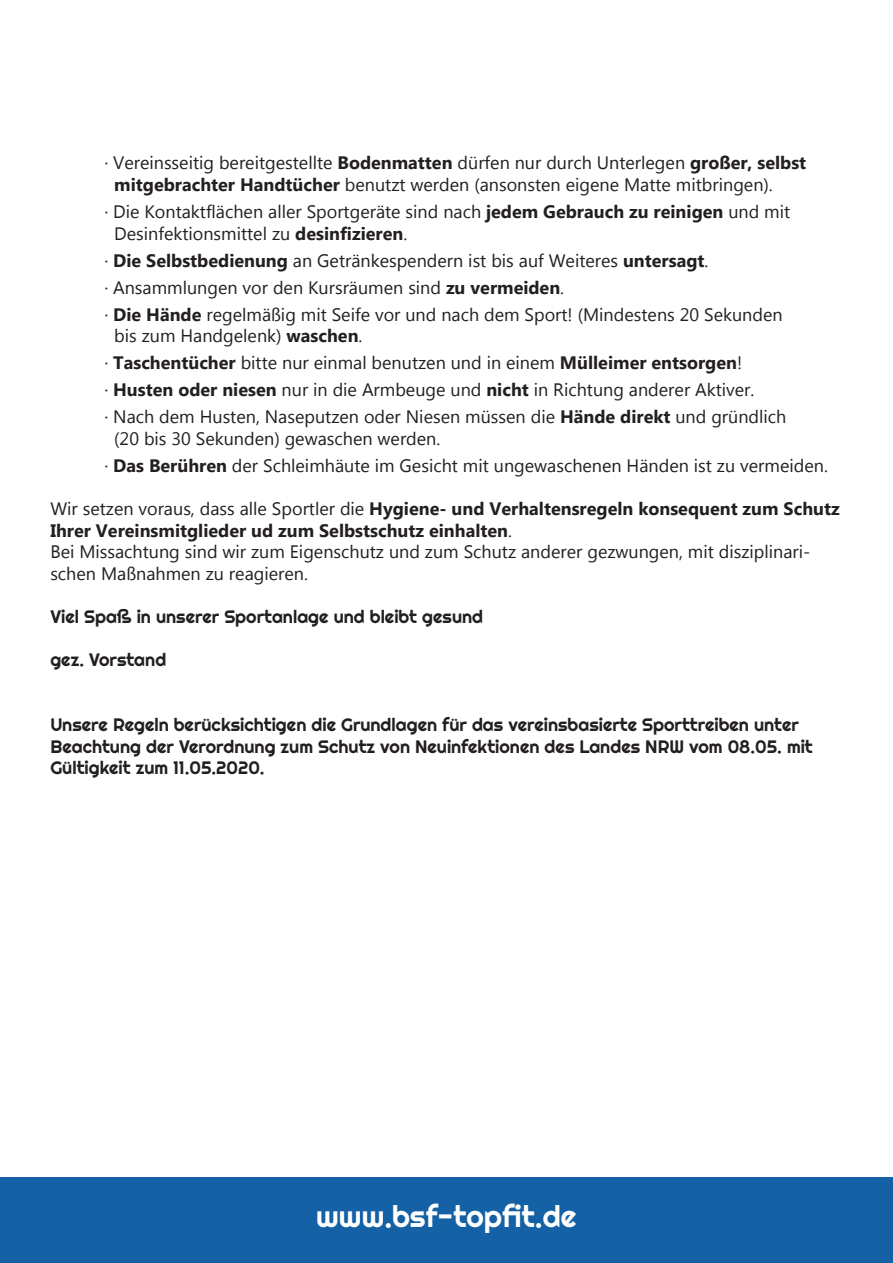
<style>
.page{position:relative;width:893px;height:1263px;background:#fff}
.page>*{position:absolute;margin:0;border:0;box-sizing:border-box;transform-origin:0 0}
.t1{font:30px "Righteous";color:#fff}
.t2{font:18px/27px "Myanmar Text";color:#231f20}
.t3{font:18px/21.6px "Righteous";color:#231f20}
.s1{font-weight:700}
</style>
<div class="page">
<div style="left:0;top:1178px;width:893px;height:85px;background:#1561a5"></div>
<p class="t2" style="left:114px;top:152px;width:693px;line-height:21.6px;text-indent:-10px">· Vereinsseitig bereitgestellte <span class="s1">Bodenmatten</span> dürfen nur durch Unterlegen <span class="s1">großer, selbst mitgebrachter Handtücher</span> benutzt werden (ansonsten eigene Matte mitbringen).</p>
<p class="t2" style="left:114px;top:201px;width:677px;line-height:21.6px;text-indent:-10px">· Die Kontaktflächen aller Sportgeräte sind nach <span class="s1">jedem Gebrauch zu reinigen</span> und mit<br>Desinfektionsmittel zu <span class="s1">desinfizieren</span>.</p>
<p class="t2" style="left:104px;top:247px;width:680px">· <span class="s1">Die Selbstbedienung</span> an Getränkespendern ist bis auf Weiteres <span class="s1">untersagt</span>.<br>· Ansammlungen vor den Kursräumen sind <span class="s1">zu vermeiden</span>.<br>· <span class="s1">Die Hände</span> regelmäßig mit Seife vor und nach dem Sport! (Mindestens 20 Sekunden</p>
<p class="t2" style="left:104px;top:322px;width:683px;text-indent:10px">bis zum Handgelenk) <span class="s1">waschen</span>.<br>· <span class="s1">Taschentücher</span> bitte nur einmal benutzen und in einem <span class="s1">Mülleimer entsorgen</span>!<br>· <span class="s1">Husten oder niesen</span> nur in die Armbeuge und <span class="s1">nicht</span> in Richtung anderer Aktiver.<br>· Nach dem Husten, Naseputzen oder Niesen müssen die <span class="s1">Hände direkt</span> und gründlich</p>
<p class="t2" style="left:104px;top:425px;width:725px;text-indent:10px">(20 bis 30 Sekunden) gewaschen werden.<br>· <span class="s1">Das Berühren</span> der Schleimhäute im Gesicht mit ungewaschenen Händen ist zu vermeiden.</p>
<p class="t2" style="left:50px;top:498px;width:791px;line-height:21.6px">Wir setzen voraus, dass alle Sportler die <span class="s1">Hygiene- und Verhaltensregeln konsequent zum Schutz Ihrer Vereinsmitglieder ud zum Selbstschutz einhalten</span>.<br>Bei Missachtung sind wir zum Eigenschutz und zum Schutz anderer gezwungen, mit disziplinari&shy;schen Maßnahmen zu reagieren.</p>
<p class="t3" style="left:50px;top:606px;width:434px">Viel Spaß in unserer Sportanlage und bleibt gesund</p>
<p class="t3" style="left:50px;top:649px;width:117px">gez. Vorstand</p>
<p class="t3" style="left:50px;top:714px;width:764px">Unsere Regeln berücksichtigen die Grundlagen für das vereinsbasierte Sporttreiben unter<br>Beachtung der Verordnung zum Schutz von Neuinfektionen des Landes NRW vom 08.05. mit<br>Gültigkeit zum 11.05.2020.</p>
<h1 class="t1" style="left:316px;top:1197px;width:262px">www.bsf-topfit.de</h1>
</div>
